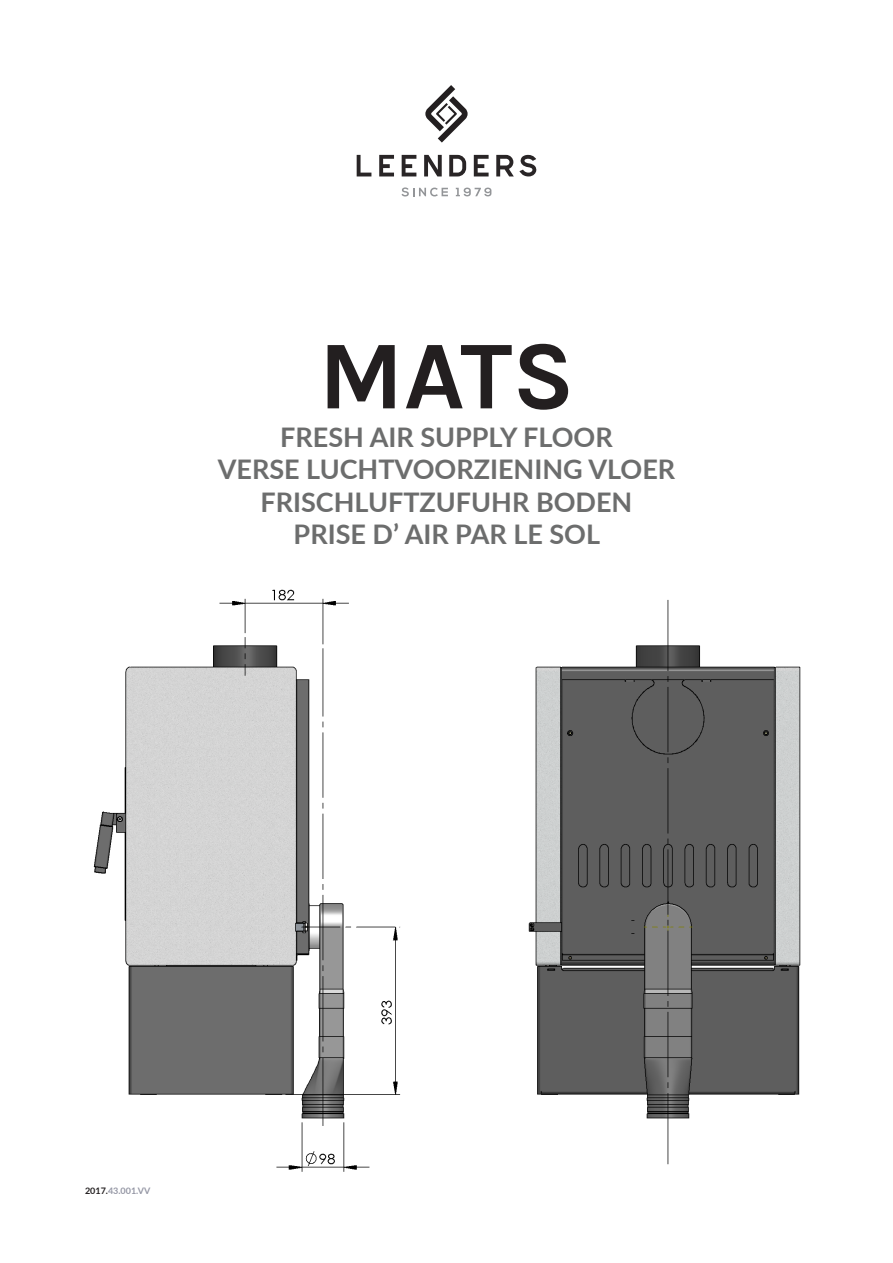
<style>
.page{position:relative;width:893px;height:1263px;background:#fff}
.page>*{position:absolute;margin:0;border:0;box-sizing:border-box;transform-origin:0 0}
.t1{font:700 97.5px "Karla";color:#231f20}
.t2{font:700 27px "Lato";color:#6c6d6d}
.tussenkopjes{font:700 9px "Lato";color:#9496a4}
.s1{color:#231f20}
</style>
<div class="page">
<svg style="left:425px;top:85px;width:43px;height:58px"></svg>
<svg style="left:357px;top:155px;width:14px;height:21px"></svg>
<svg style="left:379px;top:155px;width:15px;height:21px"></svg>
<svg style="left:402px;top:155px;width:14px;height:21px"></svg>
<svg style="left:474px;top:155px;width:15px;height:21px"></svg>
<svg style="left:424px;top:155px;width:18px;height:21px"></svg>
<svg style="left:449px;top:155px;width:17px;height:21px"></svg>
<svg style="left:496px;top:155px;width:40px;height:22px"></svg>
<svg style="left:401px;top:187px;width:47px;height:9px"></svg>
<svg style="left:456px;top:188px;width:35px;height:8px"></svg>
<img style="left:93px;top:589px;width:708px;height:583px">
<p class="t1" style="left:318px;top:319px;width:257px">MATS</p>
<p class="t2" style="left:280px;top:417px;width:334px">FRESH AIR SUPPLY FLOOR</p>
<p class="t2" style="left:218px;top:450px;width:459px">VERSE LUCHTVOORZIENING VLOER</p>
<p class="t2" style="left:260px;top:482px;width:373px">FRISCHLUFTZUFUHR BODEN</p>
<p class="t2" style="left:294px;top:514px;width:308px">PRISE D’ AIR PAR LE SOL</p>
<p class="tussenkopjes" style="left:85px;top:1184px;width:67px"><span class="s1">2017.</span>43.001.VV</p>
</div>
